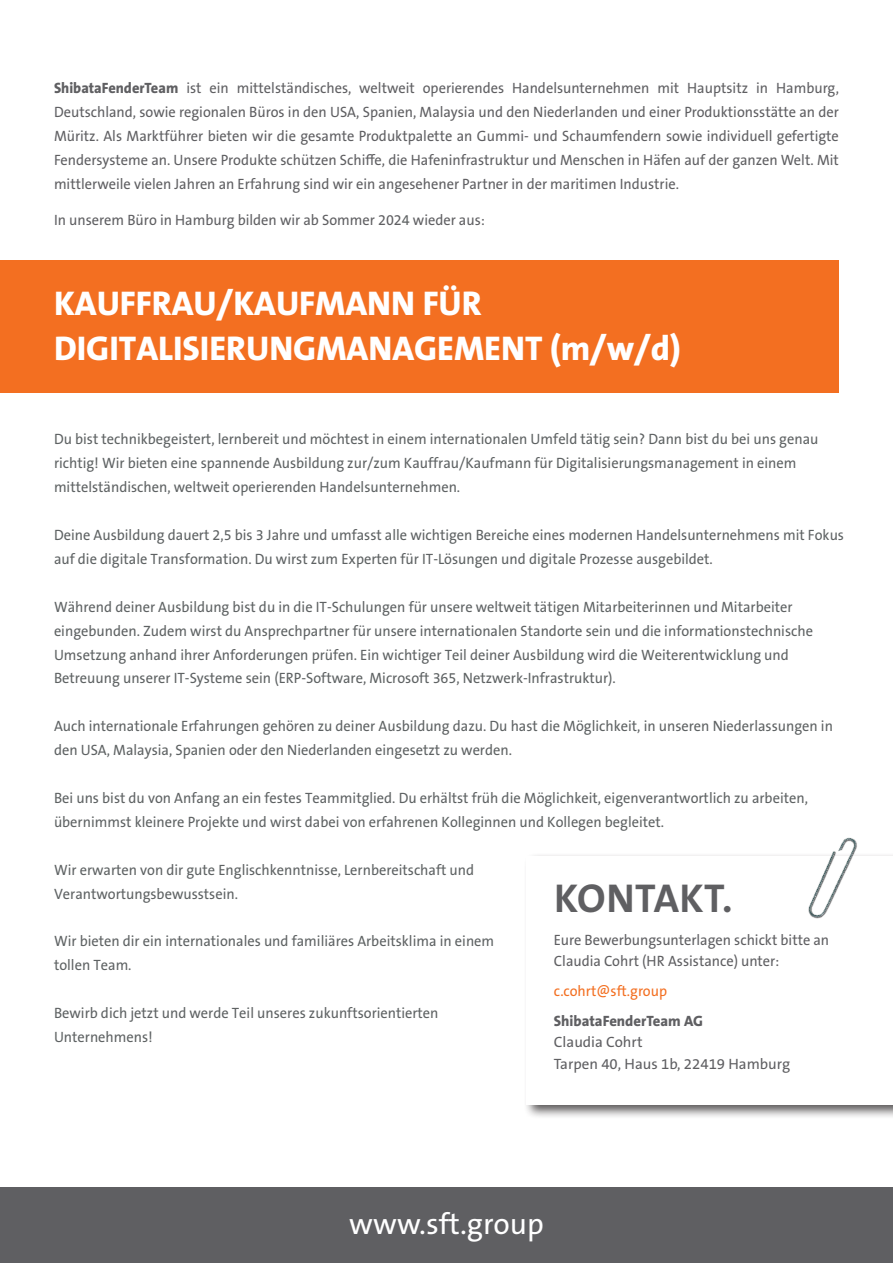
<style>
.page{position:relative;width:893px;height:1263px;background:#fff}
.page>*{position:absolute;margin:0;border:0;box-sizing:border-box;transform-origin:0 0}
.t1{font:700 40.5px "The Sans B Plus W7";letter-spacing:.01em;color:#5f5f62}
.t2{font:800 34.5px/44.7px "The Sans B Plus W8";color:#fff}
.t3{font:30px "The Sans B Plus W5 Plain";color:#fff}
.Maintext{font:15px/23.9px "The Sans B Plus W5 Plain";color:#5e6263;scale:.96 1}
.Maintext-2{font:15px/24px "The Sans B Plus W5 Plain";color:#5f5f62;text-align:justify;scale:.96 1}
.Maintext-3{font:15px "The Sans B Plus W5 Plain";color:#5f5f62}
.t4{font:800 15px "The Sans B Plus W8";color:#5f5f62}
.Maintext-4{font:15px "The Sans B Plus W5 Plain";color:#f36f21;scale:.96 1}
.s1{font-family:"The Sans B Plus W8";font-weight:800}
.s2{color:#5e6263}
</style>
<div class="page">
<div style="left:524px;top:853px;width:369px;height:266px;background:#231f20;opacity:.75"></div>
<div style="left:527px;top:856px;width:366px;height:248px;background:#fff"></div>
<img style="left:773px;top:837px;width:120px;height:82px">
<div style="left:0;top:1187px;width:893px;height:76px;background:#5f5f62"></div>
<div style="left:0;top:261px;width:839px;height:132px;background:#f36f21"></div>
<p class="Maintext-2" style="left:54px;top:76px;width:819px"><span class="s1">ShibataFenderTeam</span> ist ein mittelständisches, weltweit operierendes Handelsunternehmen mit Hauptsitz in Hamburg, Deutschland, sowie regionalen Büros in den USA, Spanien, Malaysia und den Niederlanden und einer Produktionsstätte an der Müritz. Als Marktführer bieten wir die gesamte Produktpalette an Gummi- und Schaumfendern sowie individuell gefertigte Fendersysteme an. Unsere Produkte schützen Schiffe, die Hafeninfrastruktur und Menschen in Häfen auf der ganzen Welt. Mit mittlerweile vielen Jahren an Erfahrung sind wir ein angesehener Partner in der maritimen Industrie.</p>
<p class="Maintext-2" style="left:54px;top:208px;width:450px">In unserem Büro in Hamburg bilden wir ab Sommer 202<span class="s2">4</span> wieder aus:</p>
<p class="t2" style="left:54px;top:282px;width:628px">KAUFFRAU/KAUFMANN FÜR<br>DIGITALISIERUNGMANAGEMENT (m/w/d)</p>
<p class="Maintext" style="left:54px;top:427px;width:798px">Du bist technikbegeistert, lernbereit und möchtest in einem internationalen Umfeld tätig sein? Dann bist du bei uns genau richtig! Wir bieten eine spannende Ausbildung zur/zum Kauffrau/Kaufmann für Digitalisierungsmanagement in einem mittelständischen, weltweit operierenden Handelsunternehmen.</p>
<p class="Maintext" style="left:54px;top:523px;width:824px">Deine Ausbildung dauert 2,5 bis 3 Jahre und umfasst alle wichtigen Bereiche eines modernen Handelsunternehmens mit Fokus auf die digitale Transformation. Du wirst zum Experten für IT-Lösungen und digitale Prozesse ausgebildet.</p>
<p class="Maintext" style="left:54px;top:595px;width:792px">Während deiner Ausbildung bist du in die IT-Schulungen für unsere weltweit tätigen Mitarbeiterinnen und Mitarbeiter eingebunden. Zudem wirst du Ansprechpartner für unsere internationalen Standorte sein und die informationstechnische Umsetzung anhand ihrer Anforderungen prüfen. Ein wichtiger Teil deiner Ausbildung wird die Weiterentwicklung und Betreuung unserer IT-Systeme sein (ERP-Software, Microsoft 365, Netzwerk-Infrastruktur).</p>
<p class="Maintext" style="left:54px;top:714px;width:813px">Auch internationale Erfahrungen gehören zu deiner Ausbildung dazu. Du hast die Möglichkeit, in unseren Niederlassungen in den USA, Malaysia, Spanien oder den Niederlanden eingesetzt zu werden.</p>
<p class="Maintext" style="left:54px;top:786px;width:787px">Bei uns bist du von Anfang an ein festes Teammitglied. Du erhältst früh die Möglichkeit, eigenverantwortlich zu arbeiten, übernimmst kleinere Projekte und wirst dabei von erfahrenen Kolleginnen und Kollegen begleitet.</p>
<p class="Maintext" style="left:54px;top:858px;width:439px">Wir erwarten von dir gute Englischkenntnisse, Lernbereitschaft und<br>Verantwortungsbewusstsein.</p>
<p class="Maintext" style="left:54px;top:929px;width:460px">Wir bieten dir ein internationales und familiäres Arbeitsklima in einem tollen Team.</p>
<p class="Maintext" style="left:54px;top:1001px;width:402px">Bewirb dich jetzt und werde Teil unseres zukunftsorientierten<br>Unternehmens!</p>
<p class="t1" style="left:554px;top:872px;width:180px">KONTAKT.</p>
<p class="Maintext-2" style="left:554px;top:929px;width:288px;line-height:21px">Eure Bewerbungsunterlagen schickt bitte an<br>Claudia Cohrt (HR Assistance) unter:</p>
<p class="Maintext-4" style="left:554px;top:981px;width:119px">c.cohrt@sft.group</p>
<p class="t4" style="left:554px;top:1011px;width:151px">ShibataFenderTeam AG</p>
<p class="Maintext-3" style="left:554px;top:1033px;width:90px">Claudia Cohrt</p>
<p class="Maintext-3" style="left:554px;top:1054px;width:238px">Tarpen 40, Haus 1b, 22419 Hamburg</p>
<p class="t3" style="left:349px;top:1205px;width:196px">www.sft.group</p>
</div>
